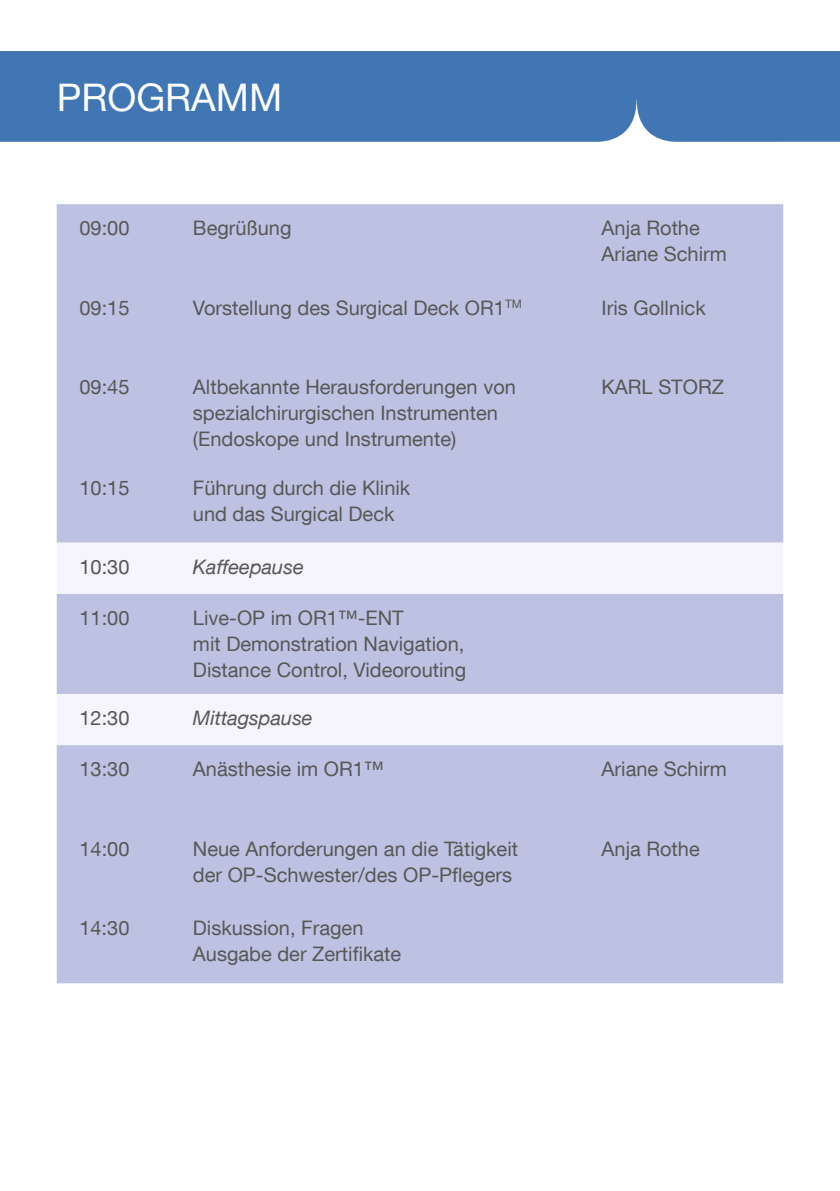
<style>
.page{position:relative;width:840px;height:1191px;background:#fff}
.page>*{position:absolute;margin:0;border:0;box-sizing:border-box;transform-origin:0 0}
.t1{font:38px "KS Helvetica Neue";color:#fff}
.t2{font:20px/26px "KS Helvetica Neue";color:#575756}
.t3{font:italic 20px "KS Helvetica Neue";color:#575756}
</style>
<div class="page">
<div style="left:0;top:51px;width:839px;height:91px;background:#4076b3"></div>
<div style="left:57px;top:204px;width:725px;height:779px;background:#bdc2e3"></div>
<svg style="left:57px;top:543px;width:725px;height:202px;fill:#f5f5fb"></svg>
<h1 class="t1" style="left:57px;top:74px;width:108px">PROGRAM</h1>
<h1 class="t1" style="left:249px;top:74px;width:35px">m</h1>
<p class="t2" style="left:79px;top:215px;width:52px">09:00</p>
<p class="t2" style="left:193px;top:215px;width:100px">Begrüßung</p>
<p class="t2" style="left:601px;top:215px;width:127px">Anja Rothe<br>Ariane Schirm</p>
<p class="t2" style="left:79px;top:294px;width:52px">09:15</p>
<p class="t2" style="left:193px;top:294px;width:328px">Vorstellung des Surgical Deck OR1<sup>TM</sup></p>
<p class="t2" style="left:601px;top:294px;width:106px">I ris Gollnick</p>
<p class="t2" style="left:79px;top:374px;width:52px">09:45</p>
<p class="t2" style="left:193px;top:374px;width:324px">Altbekannte Herausforderungen von spezialchirurgischen I nstrumenten (Endoskope und I nstrumente)</p>
<p class="t2" style="left:601px;top:374px;width:27px">KARL</p>
<p class="t2" style="left:658px;top:374px;width:67px">STORZ</p>
<p class="t2" style="left:79px;top:474px;width:52px">10:15</p>
<p class="t2" style="left:193px;top:474px;width:219px">Führung durch die Klinik und das Surgical Deck</p>
<p class="t2" style="left:79px;top:553px;width:52px">10:30</p>
<p class="t3" style="left:193px;top:554px;width:112px">Kaffeepause</p>
<p class="t2" style="left:79px;top:604px;width:52px">11:00</p>
<p class="t2" style="left:193px;top:604px;width:275px">Live-OP im OR1™-ENT<br>mit Demonstration Navigation,<br>Distance Control, Videorouting</p>
<p class="t2" style="left:79px;top:705px;width:52px">12:30</p>
<p class="t3" style="left:193px;top:706px;width:121px">Mittagspause</p>
<p class="t2" style="left:79px;top:756px;width:52px">13:30</p>
<p class="t2" style="left:193px;top:756px;width:192px">Anästhesie im OR1™</p>
<p class="t2" style="left:601px;top:756px;width:127px">Ariane Schirm</p>
<p class="t2" style="left:79px;top:835px;width:52px">14:00</p>
<p class="t2" style="left:193px;top:835px;width:326px">Neue Anforderungen an die Tätigkeit der OP-Schwester/des OP-Pflegers</p>
<p class="t2" style="left:601px;top:835px;width:100px">Anja Rothe</p>
<p class="t2" style="left:79px;top:914px;width:52px">14:30</p>
<p class="t2" style="left:193px;top:914px;width:210px">Diskussion, Fragen<br>Ausgabe der Zertifikate</p>
</div>
